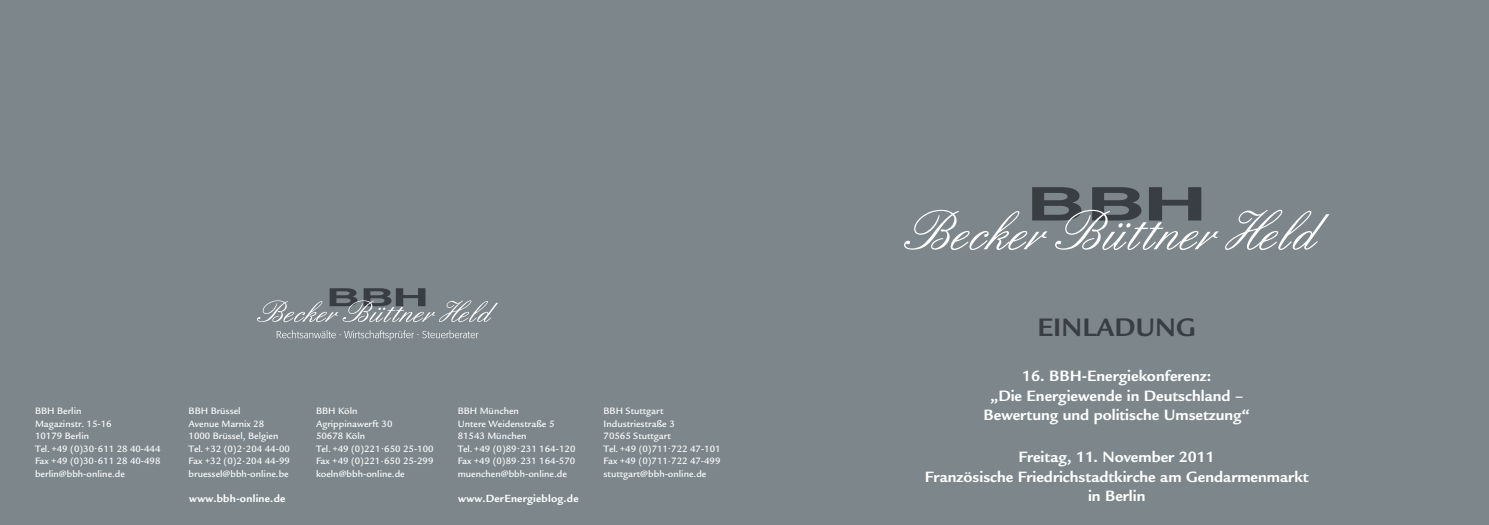
<style>
.page{position:relative;width:1489px;height:525px;background:#fff}
.page>*{position:absolute;margin:0;border:0;box-sizing:border-box;transform-origin:0 0}
.t1{font:700 27.5px "Legacy Sans";color:#393e42}
.t2{font:700 16.25px/19.5px "Legacy Sans";color:#fff;text-align:center}
.t3{font:700 11.25px "Legacy Sans";letter-spacing:.02em;color:#fff}
.t4{font:500 10px/12.5px "Legacy Sans";color:#fff}
</style>
<div class="page">
<div style="left:744px;top:0;width:744px;height:524px;background:#7d878b"></div>
<svg style="left:904px;top:187px;width:314px;height:63px"></svg>
<svg style="left:1225px;top:210px;width:104px;height:40px"></svg>
<div style="left:0;top:0;width:749px;height:524px;background:#7d878b"></div>
<svg style="left:257px;top:288px;width:241px;height:34px"></svg>
<svg style="left:276px;top:330px;width:202px;height:10px"></svg>
<p class="t4" style="left:35px;top:404px;width:127px">BBH Berlin<br>Magazinstr. 15-16<br>10179 Berlin<br>Tel. +49 (0)30.611 28 40-444<br>Fax +49 (0)30.611 28 40-498 berlin@bbh-online.de</p>
<p class="t4" style="left:316px;top:404px;width:119px">BBH Köln<br>Agrippinawerft 30<br>50678 Köln<br>Tel. +49 (0)221.650 25-100<br>Fax +49 (0)221.650 25-299 koeln@bbh-online.de</p>
<p class="t4" style="left:603px;top:404px;width:118px">BBH Stuttgart<br>Industriestraße 3<br>70565 Stuttgart<br>Tel. +49 (0)711.722 47-101<br>Fax +49 (0)711.722 47-499 stuttgart@bbh-online.de</p>
<p class="t4" style="left:189px;top:404px;width:103px">BBH Brüssel<br>Avenue Marnix 28<br>1000 Brüssel, Belgien<br>Tel. +32 (0)2.204 44-00<br>Fax +32 (0)2.204 44-99 bruessel@bbh-online.be</p>
<p class="t3" style="left:189px;top:491px;width:98px">www.bbh-online.de</p>
<p class="t3" style="left:458px;top:491px;width:122px">www.DerEnergieblog.de</p>
<p class="t4" style="left:457px;top:404px;width:119px">BBH München<br>Untere Weidenstraße 5<br>81543 München<br>Tel. +49 (0)89.231 164-120<br>Fax +49 (0)89.231 164-570 muenchen@bbh-online.de</p>
<h1 class="t1" style="left:1037px;top:312px;width:160px">EINLADUNG</h1>
<h2 class="t2" style="left:983px;top:366px;width:268px">16. BBH-Energiekonferenz:<br>„Die Energiewende in Deutschland –<br>Bewertung und politische Umsetzung“</h2>
<h2 class="t2" style="left:924px;top:447px;width:385px">Freitag, 11. November 2011<br>Französische Friedrichstadtkirche am Gendarmenmarkt in Berlin</h2>
</div>
